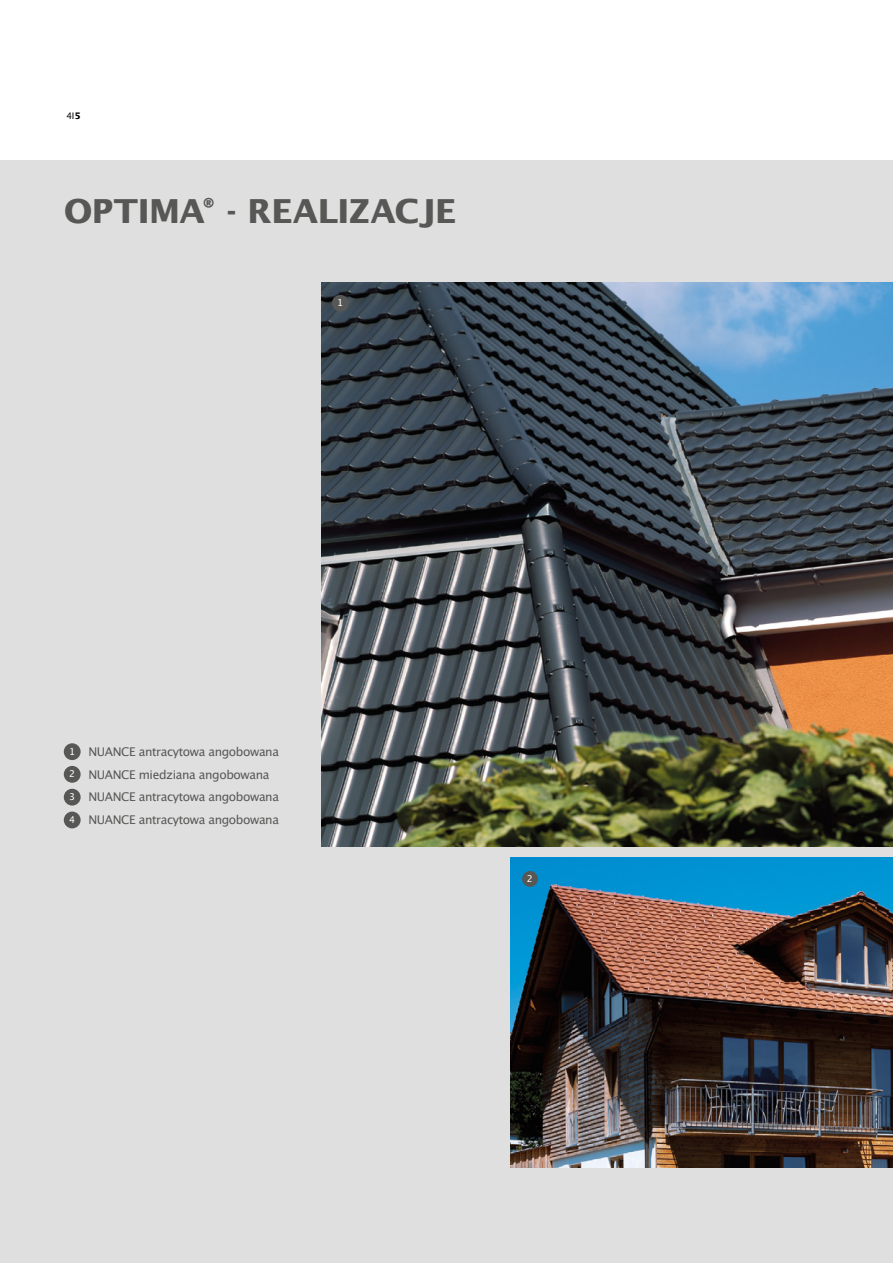
<style>
.page{position:relative;width:893px;height:1263px;background:#fff}
.page>*{position:absolute;margin:0;border:0;box-sizing:border-box;transform-origin:0 0}
.t1{font:700 33px "Lucida Sans CE";letter-spacing:-.015em;color:#575756}
.t2{font:12px/22.5px "Lucida San Rom";letter-spacing:-.03em;color:#575756}
.t3{font:9.45px "Lucida San Rom";color:#fff}
.t4{font:9px "Lucida Sans CE";color:#000}
.s1{font-weight:700}
</style>
<div class="page">
<div style="left:0;top:160px;width:893px;height:1103px;background:#e0dfdf"></div>
<img style="left:321px;top:283px;width:572px;height:564px">
<img style="left:510px;top:858px;width:383px;height:310px">
<div style="left:332px;top:295px;width:17px;height:17px;background:#575756;border-radius:50%"></div>
<div style="left:522px;top:871px;width:16px;height:16px;background:#575756;border-radius:50%"></div>
<div style="left:64px;top:743px;width:17px;height:17px;background:#575756;border-radius:50%"></div>
<div style="left:64px;top:766px;width:17px;height:17px;background:#575756;border-radius:50%"></div>
<div style="left:64px;top:789px;width:17px;height:16px;background:#575756;border-radius:50%"></div>
<div style="left:64px;top:811px;width:17px;height:17px;background:#575756;border-radius:50%"></div>
<p class="t4" style="left:67px;top:110px;width:16px">4I<span class="s1">5</span></p>
<h1 class="t1" style="left:64px;top:191px;width:394px">OPTIMA<sup>®</sup> - REALIZACJE</h1>
<p class="t3" style="left:337px;top:297px;width:7px">1</p>
<p class="t3" style="left:69px;top:745px;width:7px">1</p>
<p class="t3" style="left:69px;top:768px;width:7px">2</p>
<p class="t3" style="left:69px;top:791px;width:7px">3</p>
<p class="t3" style="left:69px;top:814px;width:7px">4</p>
<p class="t2" style="left:88px;top:741px;width:192px">NUANCE antracytowa angobowana<br>NUANCE miedziana angobowana<br>NUANCE antracytowa angobowana<br>NUANCE antracytowa angobowana</p>
<p class="t3" style="left:527px;top:873px;width:7px">2</p>
</div>
